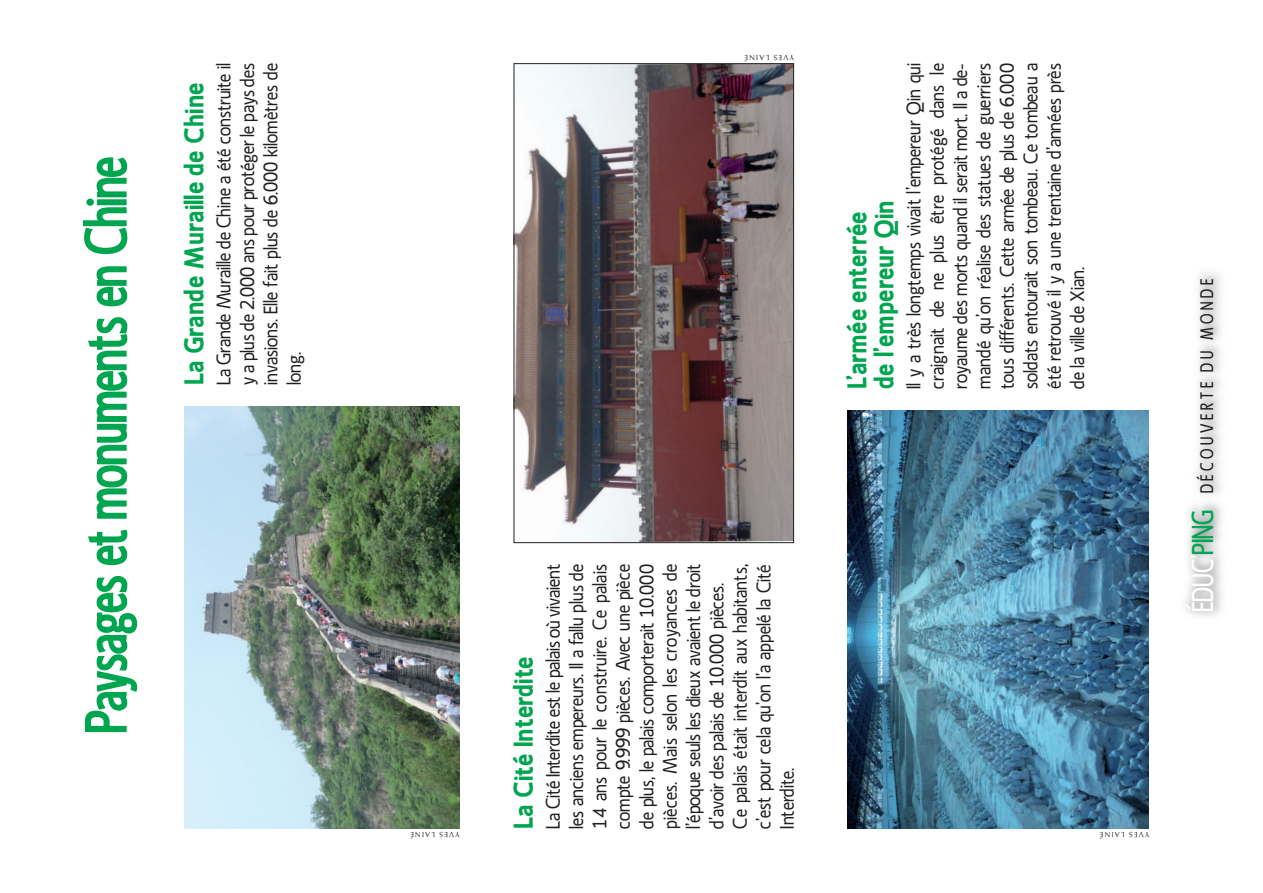
<style>
.page{position:relative;width:1263px;height:893px;background:#fff}
.page>*{position:absolute;margin:0;border:0;box-sizing:border-box;transform-origin:0 0}
.t1{font:57px "Ligurino Condensed";color:#00a54f}
.t2{font:700 27px/27px "Ligurino";color:#00a54f}
.t3{font:19.5px/23.4px "Ligurino";color:#231f20;text-align:justify}
.t4{font:18px "Ligurino Condensed";letter-spacing:.2em;color:#231f20}
.t5{font:7.5px "Optima";letter-spacing:.15em;color:#231f20}
.s1{font-size:30px;color:#fff}
.s2{font-size:30px;color:#00a54f}
</style>
<div class="page">
<img style="left:185px;top:406px;width:274px;height:423px">
<img style="left:516px;top:65px;width:276px;height:476px">
<div style="left:514px;top:63px;width:280px;height:480px;border:1px solid #231f20"></div>
<img style="left:848px;top:410px;width:301px;height:419px">
<h1 class="t1" style="left:73px;top:733px;width:577px;rotate:-90deg">Paysages et monuments en Chine</h1>
<h2 class="t2" style="left:180px;top:385px;width:304px;rotate:-90deg">La Grande Muraille de Chine</h2>
<p class="t3" style="left:212px;top:385px;width:323px;rotate:-90deg">La Grande Muraille de Chine a été construite il y a plus de 2.000 ans pour protéger le pays des invasions. Elle fait plus de 6.000 kilomètres de long.</p>
<p class="t5" style="left:460px;top:838px;width:51px;rotate:-180deg">YVES LAINÉ</p>
<p class="t5" style="left:794px;top:61px;width:51px;rotate:-180deg">YVES LAINÉ</p>
<h2 class="t2" style="left:509px;top:829px;width:174px;rotate:-90deg">La Cité Interdite</h2>
<p class="t3" style="left:541px;top:829px;width:266px;text-align:left;rotate:-90deg">La Cité Interdite est le palais où vivaient les anciens empereurs. Il a fallu plus de 14 ans pour le construire. Ce palais compte 9.999 pièces. Avec une pièce de plus, le palais comporterait 10.000 pièces. Mais selon les croyances de l’époque seuls les dieux avaient le droit d’avoir des palais de 10.000 pièces.<br>Ce palais était interdit aux habitants, c’est pour cela qu’on l’a appelé la Cité Interdite.</p>
<p class="t3" style="left:902px;top:389px;width:327px;rotate:-90deg">Il y a très longtemps vivait l’empereur Qin qui craignait de ne plus être protégé dans le royaume des morts quand il serait mort. Il a de&shy;mandé qu’on réalise des statues de guerriers tous différents. Cette armée de plus de 6.000 soldats entourait son tombeau. Ce tombeau a été retrouvé il y a une trentaine d’années près de la ville de Xian.</p>
<h2 class="t2" style="left:843px;top:389px;width:190px;rotate:-90deg">L’armée enterrée de l’empereur Qin</h2>
<p class="t4" style="left:1196px;top:612px;width:335px;rotate:-90deg"><span class="s1">ÉDUC’</span><span class="s2">PING</span> DÉCOUVERTE DU MONDE</p>
<p class="t5" style="left:1149px;top:838px;width:51px;rotate:-180deg">YVES LAINÉ</p>
</div>
